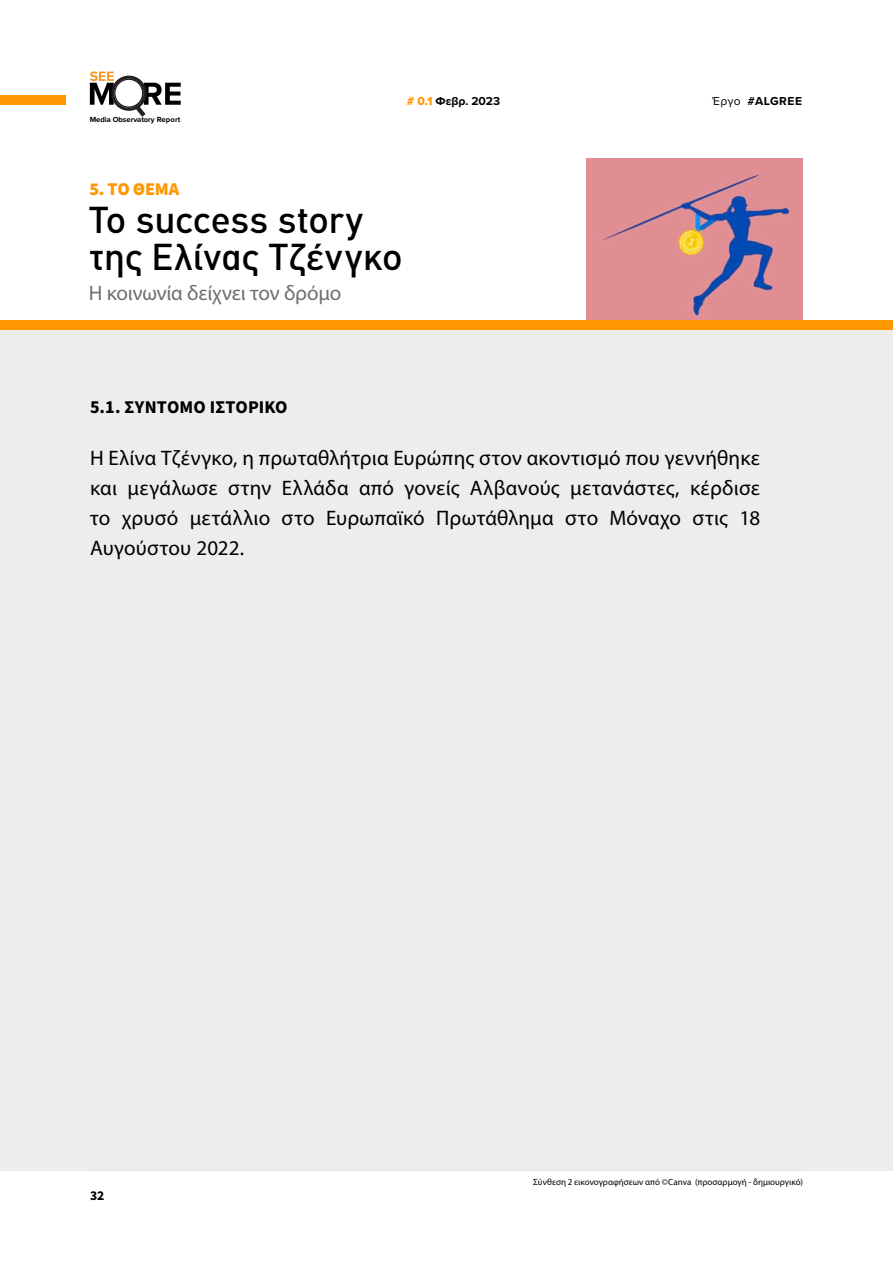
<style>
.page{position:relative;width:893px;height:1263px;background:#fff}
.page>*{position:absolute;margin:0;border:0;box-sizing:border-box;transform-origin:0 0}
.t1{font:500 37.5px/37.5px "CFDIN Std";letter-spacing:-.005em;color:#000}
.t2{font:21px/30px "Myriad Pro";letter-spacing:.005em;color:#000;text-align:justify}
.t3{font:21px "Myriad Pro";letter-spacing:-.01em;color:#706f6f}
.t4{font:700 18px "Source Sans Pro";letter-spacing:.005em;color:#000}
.t5{font:900 18px "Source Sans Pro";letter-spacing:-.02em;color:#ff9800}
.t6{font:700 13.5px "Source Sans Pro";color:#000}
.t7{font:700 12px "Proxima Nova";letter-spacing:.005em;color:#000}
.t8{font:9px "Myriad Pro";letter-spacing:.005em;color:#000}
.t9{font:700 7.65px "Proxima Nova";letter-spacing:-.005em;color:#000}
.s1{font-family:"Proxima Nova Extrabld";font-weight:400;color:#ff9700}
.s2{font-weight:400}
</style>
<div class="page">
<img style="left:587px;top:159px;width:216px;height:162px">
<div style="left:0;top:330px;width:893px;height:840px;background:#ededed"></div>
<div style="left:0;top:321px;width:893px;height:9px;background:#ff9800"></div>
<div style="left:0;top:95px;width:66px;height:10px;background:#ff9700"></div>
<svg style="left:90px;top:71px;width:24px;height:34px"></svg>
<div style="left:111px;top:76px;width:36px;height:35px;border:3px solid #231f20;border-radius:50%"></div>
<div style="left:114px;top:78px;width:30px;height:30px;border:2px solid #231f20;border-radius:50%"></div>
<svg style="left:130px;top:83px;width:51px;height:34px"></svg>
<div style="left:115px;top:80px;width:27px;height:26px;background:#fff;border-radius:50%"></div>
<hr style="left:90px;top:1170px;width:713px;height:1px;background:#e3e3e3">
<p class="t9" style="left:90px;top:114px;width:92px">Media Observatory Report</p>
<p class="t5" style="left:89px;top:177px;width:91px">5. TO ΘΕΜΑ</p>
<p class="t7" style="left:407px;top:92px;width:95px"><span class="s1"># 0.1</span> Φεβρ. 2023</p>
<p class="t7" style="left:713px;top:92px;width:91px"><span class="s2">Έργο</span> #ALGREE</p>
<h1 class="t1" style="left:89px;top:200px;width:315px">Το success story της Ελίνας Τζένγκο</h1>
<p class="t3" style="left:89px;top:280px;width:254px">Η κοινωνία δείχνει τον δρόμο</p>
<p class="t4" style="left:90px;top:394px;width:197px">5.1. ΣΎΝΤΟΜΟ ΙΣΤΟΡΙΚΌ</p>
<p class="t2" style="left:90px;top:443px;width:672px">Η Ελίνα Τζένγκο, η πρωταθλήτρια Ευρώπης στον ακοντισμό που γεννήθηκε και μεγάλωσε στην Ελλάδα από γονείς Αλβανούς μετανάστες, κέρδισε το χρυσό μετάλλιο στο Ευρωπαϊκό Πρωτάθλημα στο Μόναχο στις 18<br>Αυγούστου 2022.</p>
<p class="t6" style="left:90px;top:1186px;width:16px">32</p>
<p class="t8" style="left:533px;top:1176px;width:271px">Σύνθεση 2 εικονογραφήσεων από ©Canva (προσαρμογή - δημιουργικό)</p>
</div>
